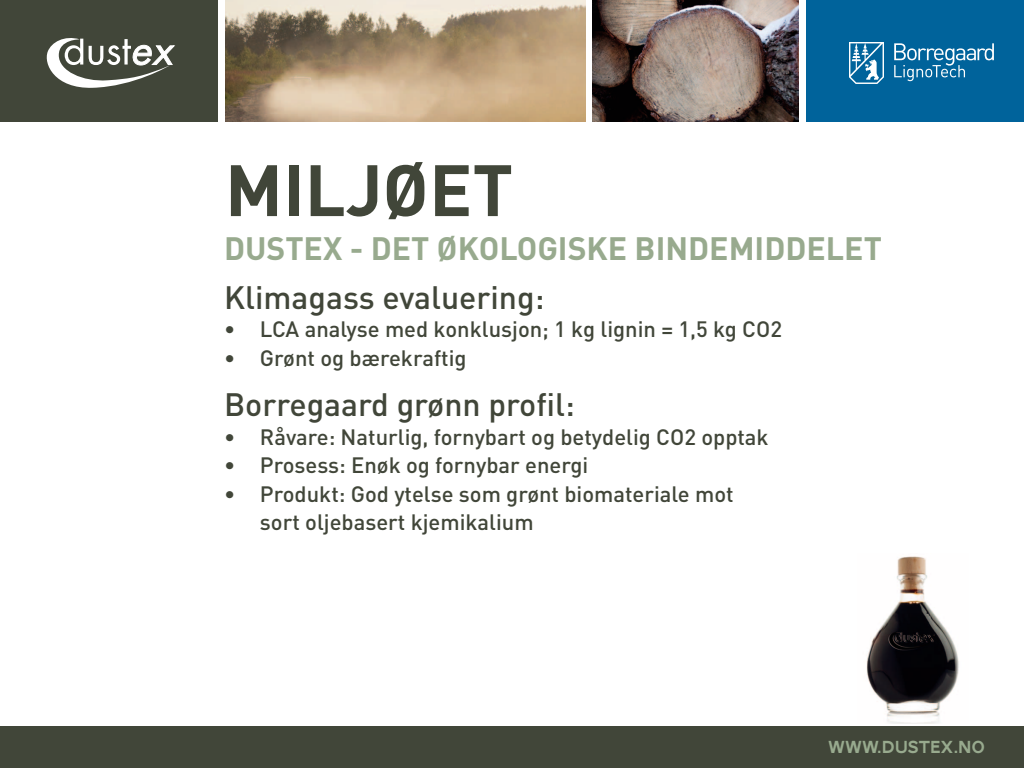
<style>
.page{position:relative;width:1024px;height:768px;background:#fff}
.page>*{position:absolute;margin:0;border:0;box-sizing:border-box;transform-origin:0 0}
.t1{font:700 71.4px "DIN";color:#414639}
.t2{font:500 32px "DIN";color:#414639}
.t3{font:700 32px "DIN";color:#98aa8e}
.t4{font:500 22px/28.5px "DIN";color:#414639}
.t5{font:18px "AW Conqueror Carved One";letter-spacing:-.02em;color:#98aa8e}
</style>
<div class="page">
<img style="left:225px;top:0;width:361px;height:122px">
<img style="left:593px;top:0;width:206px;height:122px">
<div style="left:0;top:0;width:218px;height:122px;background:#414639"></div>
<div style="left:0;top:726px;width:1024px;height:42px;background:#414639"></div>
<div style="left:806px;top:0;width:218px;height:122px;background:#00639b"></div>
<svg style="left:46px;top:38px;width:129px;height:50px"></svg>
<svg style="left:894px;top:43px;width:100px;height:38px"></svg>
<svg style="left:849px;top:42px;width:35px;height:42px"></svg>
<img style="left:866px;top:556px;width:93px;height:168px">
<h1 class="t1" style="left:225px;top:142px;width:290px">MILJØET</h1>
<h2 class="t3" style="left:224px;top:227px;width:621px">DUSTEX - DET ØKOLOGISKE BINDEMIDDELET</h2>
<h2 class="t2" style="left:224px;top:276px;width:322px">Klimagass evaluering:</h2>
<p class="t4" style="left:224px;top:314px;width:560px">• LCA analyse med konklusjon; 1 kg lignin = 1,5 kg CO2</p>
<p class="t4" style="left:224px;top:343px;width:244px">• Grønt og bærekraftig</p>
<h2 class="t2" style="left:224px;top:383px;width:352px">Borregaard grønn profil:</h2>
<p class="t4" style="left:224px;top:422px;width:546px">• Råvare: Naturlig, fornybart og betydelig CO2 opptak</p>
<p class="t4" style="left:224px;top:450px;width:366px">• Prosess: Enøk og fornybar energi</p>
<p class="t4" style="left:260px;top:479px;width:475px;text-indent:-36px">• Produkt: God ytelse som grønt biomateriale mot sort oljebasert kjemikalium</p>
<p class="t5" style="left:828px;top:739px;width:158px">WWW.DUSTEX.NO</p>
</div>
